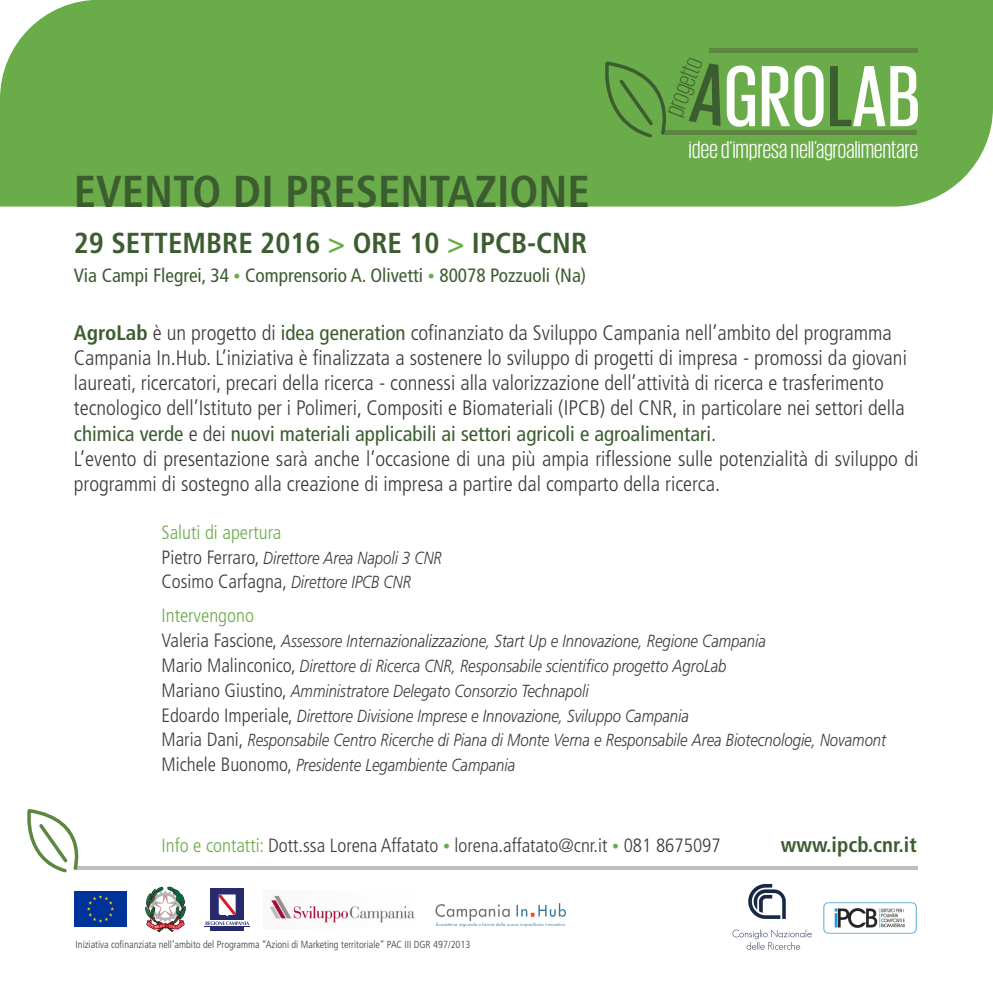
<style>
.page{position:relative;width:993px;height:993px;background:#fff}
.page>*{position:absolute;margin:0;border:0;box-sizing:border-box;transform-origin:0 0}
.t1{font:500 88.55px "Giorgio Sans";letter-spacing:.02em;color:#fff}
.t2{font:700 condensed 44.62px "Frutiger";color:#3c5d2f}
.t3{font:700 condensed 28.88px "Frutiger";color:#3c5d2f}
.t4{font:300 26.6px "Giorgio Sans";color:#3c5d2f}
.t5{font:24.85px "Giorgio Sans";letter-spacing:.015em;color:#fff}
.t6{font:300 condensed 21px/25.2px "Frutiger";color:#3d3938}
.t7{font:700 condensed 21px "Frutiger";color:#3c5d2f}
.t8{font:300 condensed 19.25px "Frutiger";color:#3d3938}
.t9{font:condensed 19.25px "Frutiger";color:#3c5d2f}
.t10{font:300 condensed 19.25px "Frutiger";color:#6aac4a}
.t11{font:italic 300 17.5px/24.8px "Frutiger";color:#3d3938;scale:.85 1}
.t12{font:300 condensed 10.33px "Frutiger";color:#3d3938}
.s1{color:#3c5d2f}
.s2{color:#6aac4a}
.s3{font-size:14px;color:#6aac4a}
.s4{font-weight:700;color:#3c5d2f}
.s5{font-weight:400;color:#3c5d2f}
.s6{font-style:normal;font-stretch:condensed;font-size:19.25px}
</style>
<div class="page">
<div style="left:0;top:0;width:992px;height:206px;background:#6aac4a"></div>
<img style="left:823px;top:902px;width:93px;height:31px">
<img style="left:732px;top:884px;width:80px;height:66px">
<img style="left:74px;top:891px;width:53px;height:35px">
<img style="left:435px;top:903px;width:131px;height:24px">
<div style="left:210px;top:887px;width:34px;height:43px;background:#272a6d"></div>
<svg style="left:205px;top:924px;width:44px;height:1px"></svg>
<svg style="left:205px;top:894px;width:44px;height:30px"></svg>
<svg style="left:145px;top:886px;width:41px;height:45px"></svg>
<img style="left:269px;top:895px;width:146px;height:29px">
<div style="left:662px;top:130px;width:255px;height:5px;background:#5d8740"></div>
<div style="left:708px;top:48px;width:209px;height:5px;background:#5d8740"></div>
<svg style="left:599px;top:63px;width:79px;height:77px;background:#63a045"></svg>
<hr style="left:89px;top:866px;width:828px;height:3px;background:#c1beb9">
<svg style="left:27px;top:810px;width:62px;height:63px"></svg>
<div style="left:688px;top:62px;width:41px;height:64px;background:#6aac4a"></div>
<p class="t4" style="left:661px;top:110px;width:62px;rotate:-69deg">progetto</p>
<h1 class="t1" style="left:724px;top:52px;width:196px">GRO<span class="s1">L</span>AB</h1>
<p class="t5" style="left:688px;top:137px;width:230px">idee d’impresa nell’agroalimentare</p>
<h2 class="t2" style="left:74px;top:164px;width:517px">EVENTO DI PRESENTAZIONE</h2>
<h3 class="t3" style="left:74px;top:226px;width:514px">29 SETTEMBRE 2016 <span class="s2">&gt;</span> ORE 10 <span class="s2">&gt;</span> IPCB-CNR</h3>
<p class="t9" style="left:74px;top:263px;width:513px">Via Campi Flegrei, 34 <span class="s3">•</span> Comprensorio A. Olivetti <span class="s3">•</span> 80078 Pozzuoli (Na)</p>
<p class="t6" style="left:74px;top:320px;width:845px"><span class="s4">AgroLab</span> è un progetto di <span class="s5">idea generation</span> cofinanziato da Sviluppo Campania nell’ambito del programma Campania In.Hub. L’iniziativa è finalizzata a sostenere lo sviluppo di progetti di impresa - promossi da giovani laureati, ricercatori, precari della ricerca - connessi alla valorizzazione dell’attività di ricerca e trasferimento tecnologico dell’Istituto per i Polimeri, Compositi e Biomateriali (IPCB) del CNR, in particolare nei settori della <span class="s5">chimica verde</span> e dei <span class="s5">nuovi materiali applicabili ai settori agricoli e agroalimentari</span>.<br>L’evento di presentazione sarà anche l’occasione di una più ampia riflessione sulle potenzialità di sviluppo di programmi di sostegno alla creazione di impresa a partire dal comparto della ricerca.</p>
<p class="t10" style="left:161px;top:521px;width:121px">Saluti di apertura</p>
<p class="t11" style="left:161px;top:545px;width:331px"><span class="s6">Pietro Ferraro,</span> Direttore Area Napoli 3 CNR<br><span class="s6">Cosimo Carfagna,</span> Direttore IPCB CNR</p>
<p class="t10" style="left:161px;top:604px;width:94px">Intervengono</p>
<p class="t11" style="left:161px;top:628px;width:853px"><span class="s6">Valeria Fascione,</span> Assessore Internazionalizzazione, Start Up e Innovazione, Regione Campania<br><span class="s6">Mario Malinconico,</span> Direttore di Ricerca CNR, Responsabile scientifico progetto AgroLab<br><span class="s6">Mariano Giustino,</span> Amministratore Delegato Consorzio Technapoli<br><span class="s6">Edoardo Imperiale,</span> Direttore Divisione Imprese e Innovazione, Sviluppo Campania<br><span class="s6">Maria Dani,</span> Responsabile Centro Ricerche di Piana di Monte Verna e Responsabile Area Biotecnologie, Novamont <span class="s6">Michele Buonomo,</span> Presidente Legambiente Campania</p>
<p class="t8" style="left:161px;top:834px;width:560px"><span class="s2">Info e contatti:</span> Dott.ssa Lorena Affatato <span class="s3">•</span> lorena.affatato@cnr.it <span class="s3">•</span> 081 8675097</p>
<p class="t7" style="left:780px;top:831px;width:137px">www.ipcb.cnr.it</p>
<p class="t12" style="left:76px;top:938px;width:396px">Iniziativa cofinanziata nell’ambito del Programma “Azioni di Marketing territoriale” PAC III DGR 497/2013</p>
</div>
